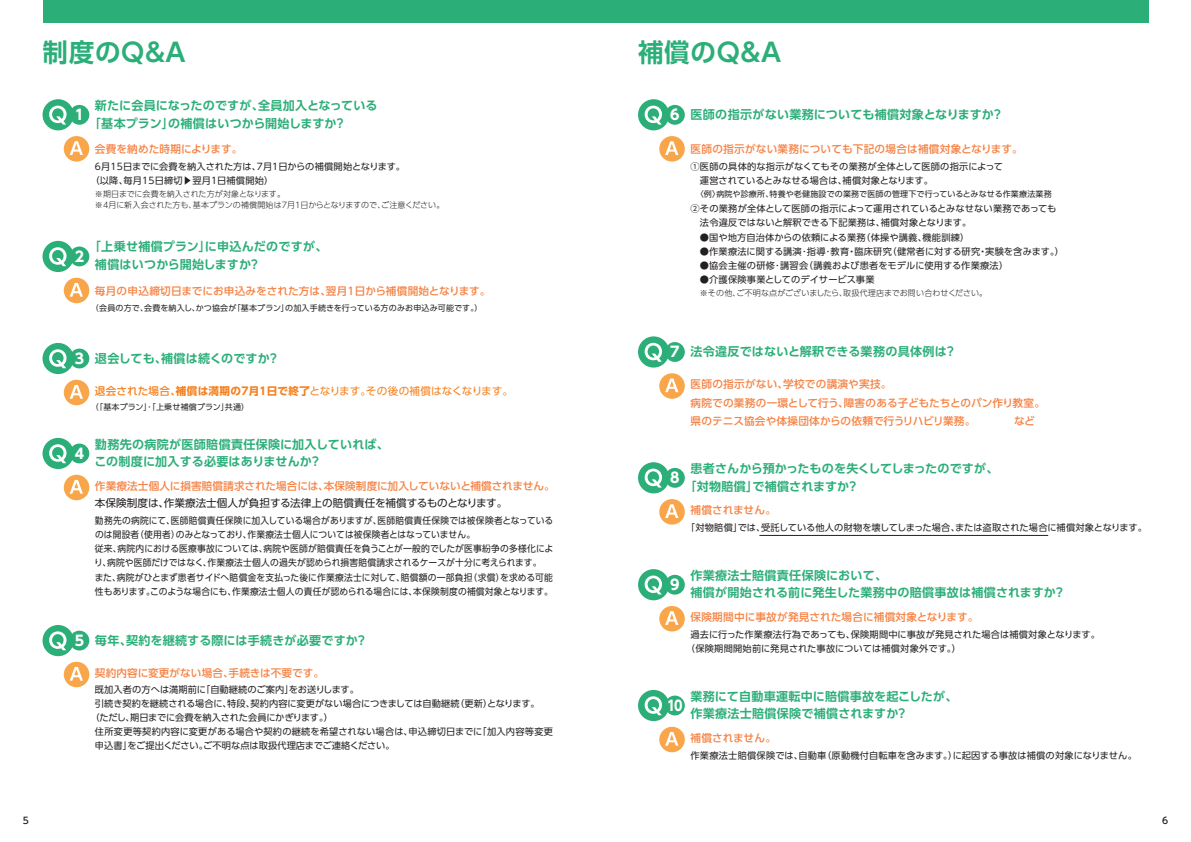
<style>
.page{position:relative;width:1191px;height:842px;background:#fff}
.page>*{position:absolute;margin:0;border:0;box-sizing:border-box;transform-origin:0 0}
.t1{font:700 25.5px "UD Shin Go Pro De";letter-spacing:.03em;color:#2cae79}
.t2{font:700 14.2px "UD Shin Go Pro";color:#fff}
.t3{font:700 14.2px "UD Shin Go Pro";color:#fff;scale:.9 1}
.t4{font:700 12px/17.7px "UD Shin Go Pro De";letter-spacing:.015em;color:#2cae79}
.t5{font:500 10.6px/18.4px "UD Shin Go Pro";letter-spacing:.01em;color:#f58345}
.t6{font:10.6px "UD Shin Go Pro";letter-spacing:-.02em;color:#f58220}
.t7{font:10.6px "UD Shin Go Pro";color:#231f20}
.t8{font:9.2px/14.2px "UD Shin Go Pro";letter-spacing:.01em;color:#231f20}
.t9{font:9.2px/14.2px "UD Shin Go Pro";letter-spacing:.01em;color:#231f20;scale:.95 1}
.t10{font:9.2px "UD Shin Go Pro";letter-spacing:-.015em;color:#231f20}
.t11{font:9.2px "UD Shin Go Pro";letter-spacing:-.02em;color:#231f20}
.t12{font:500 9.2px "UD Shin Go Pro";color:#231f20}
.t13{font:8px "UD Shin Go Pro";letter-spacing:.02em;color:#231f20}
.t14{font:300 8px/11.3px "UD Shin Go Pro";color:#231f20}
.s1{font-family:"UD Shin Go Pro";font-size:14.2px;color:#fff}
.s2{font-weight:500}
.s3{font-weight:700}
</style>
<div class="page">
<div style="left:43px;top:0;width:1105px;height:23px;background:#2cae79"></div>
<div style="left:64px;top:136px;width:25px;height:26px;background:#f9a64a;border-radius:50%"></div>
<svg style="left:70px;top:141px;width:13px;height:14px"></svg>
<div style="left:43px;top:99px;width:31px;height:31px;background:#2cae79;border-radius:50%"></div>
<svg style="left:49px;top:106px;width:17px;height:19px"></svg>
<div style="left:69px;top:105px;width:20px;height:20px;background:#2cae79;border-radius:50%"></div>
<div style="left:659px;top:136px;width:26px;height:26px;background:#f9a64a;border-radius:50%"></div>
<svg style="left:665px;top:141px;width:13px;height:14px"></svg>
<div style="left:638px;top:99px;width:31px;height:31px;background:#2cae79;border-radius:50%"></div>
<svg style="left:644px;top:106px;width:18px;height:19px"></svg>
<div style="left:665px;top:105px;width:20px;height:20px;background:#2cae79;border-radius:50%"></div>
<div style="left:659px;top:606px;width:26px;height:25px;background:#f9a64a;border-radius:50%"></div>
<svg style="left:665px;top:611px;width:13px;height:14px"></svg>
<div style="left:638px;top:569px;width:31px;height:31px;background:#2cae79;border-radius:50%"></div>
<svg style="left:644px;top:575px;width:18px;height:19px"></svg>
<div style="left:665px;top:575px;width:20px;height:20px;background:#2cae79;border-radius:50%"></div>
<div style="left:659px;top:727px;width:26px;height:25px;background:#f9a64a;border-radius:50%"></div>
<svg style="left:665px;top:732px;width:13px;height:14px"></svg>
<div style="left:638px;top:690px;width:31px;height:31px;background:#2cae79;border-radius:50%"></div>
<svg style="left:644px;top:696px;width:18px;height:19px"></svg>
<div style="left:665px;top:696px;width:20px;height:19px;background:#2cae79;border-radius:50%"></div>
<div style="left:659px;top:373px;width:26px;height:26px;background:#f9a64a;border-radius:50%"></div>
<svg style="left:665px;top:378px;width:13px;height:14px"></svg>
<div style="left:638px;top:336px;width:31px;height:32px;background:#2cae79;border-radius:50%"></div>
<svg style="left:644px;top:343px;width:18px;height:19px"></svg>
<div style="left:665px;top:342px;width:20px;height:20px;background:#2cae79;border-radius:50%"></div>
<div style="left:64px;top:278px;width:25px;height:25px;background:#f9a64a;border-radius:50%"></div>
<svg style="left:70px;top:283px;width:13px;height:14px"></svg>
<div style="left:64px;top:380px;width:25px;height:25px;background:#f9a64a;border-radius:50%"></div>
<svg style="left:70px;top:385px;width:13px;height:14px"></svg>
<div style="left:43px;top:241px;width:31px;height:31px;background:#2cae79;border-radius:50%"></div>
<svg style="left:49px;top:247px;width:17px;height:19px"></svg>
<div style="left:69px;top:247px;width:20px;height:19px;background:#2cae79;border-radius:50%"></div>
<div style="left:43px;top:343px;width:31px;height:31px;background:#2cae79;border-radius:50%"></div>
<svg style="left:49px;top:349px;width:17px;height:19px"></svg>
<div style="left:69px;top:349px;width:20px;height:19px;background:#2cae79;border-radius:50%"></div>
<div style="left:64px;top:475px;width:25px;height:25px;background:#f9a64a;border-radius:50%"></div>
<svg style="left:70px;top:480px;width:13px;height:14px"></svg>
<div style="left:64px;top:662px;width:25px;height:25px;background:#f9a64a;border-radius:50%"></div>
<svg style="left:70px;top:667px;width:13px;height:14px"></svg>
<div style="left:43px;top:438px;width:31px;height:31px;background:#2cae79;border-radius:50%"></div>
<svg style="left:49px;top:444px;width:17px;height:19px"></svg>
<div style="left:69px;top:444px;width:20px;height:19px;background:#2cae79;border-radius:50%"></div>
<div style="left:43px;top:625px;width:31px;height:31px;background:#2cae79;border-radius:50%"></div>
<svg style="left:49px;top:631px;width:17px;height:19px"></svg>
<div style="left:69px;top:631px;width:20px;height:19px;background:#2cae79;border-radius:50%"></div>
<div style="left:659px;top:499px;width:26px;height:26px;background:#f9a64a;border-radius:50%"></div>
<svg style="left:665px;top:504px;width:13px;height:14px"></svg>
<div style="left:638px;top:462px;width:31px;height:31px;background:#2cae79;border-radius:50%"></div>
<svg style="left:644px;top:469px;width:18px;height:19px"></svg>
<div style="left:665px;top:468px;width:20px;height:20px;background:#2cae79;border-radius:50%"></div>
<hr style="left:759px;top:535px;width:289px;height:1px;background:#231f20">
<h1 class="t1" style="left:43px;top:32px;width:145px">制度のQ&amp;A</h1>
<h1 class="t1" style="left:638px;top:32px;width:145px">補償のQ&amp;A</h1>
<h2 class="t2" style="left:75px;top:103px;width:11px">1</h2>
<h3 class="t4" style="left:89px;top:96px;width:290px;text-indent:6px">新たに会員になったのですが、全員加入となっている「基本プラン」の補償はいつから開始しますか？</h3>
<p class="t5" style="left:95px;top:139px;width:149px">会費を納めた時期によります。</p>
<p class="t8" style="left:90px;top:159px;width:316px;text-indent:5px">6月15日までに会費を納入された方は、7月1日からの補償開始となります。（以降、毎月15日締切▶翌月1日補償開始）</p>
<p class="t14" style="left:95px;top:188px;width:351px">※期日までに会費を納入された方が対象となります。<br>※4月に新入会された方も、基本プランの補償開始は7月1日からとなりますので、ご注意ください。</p>
<h2 class="t2" style="left:75px;top:245px;width:11px">2</h2>
<h3 class="t4" style="left:95px;top:238px;width:234px;text-indent:-6px">「上乗せ補償プラン」に申込んだのですが、補償はいつから開始しますか？</h3>
<p class="t5" style="left:95px;top:281px;width:397px">毎月の申込締切日までにお申込みをされた方は、翌月1日から補償開始となります。</p>
<p class="t13" style="left:91px;top:301px;width:393px">（会員の方で、会費を納入し、かつ協会が「基本プラン」の加入手続きを行っている方のみお申込み可能です。）</p>
<h3 class="t4" style="left:75px;top:349px;width:206px"><span class="s1">3</span> 退会しても、補償は続くのですか？</h3>
<h2 class="t2" style="left:75px;top:442px;width:11px">4</h2>
<p class="t6" style="left:95px;top:382px;width:419px"><span class="s2">退会された場合、</span><span class="s3">補償は満期の7月1日で終了</span>となります。その後の補償はなくなります。</p>
<p class="t13" style="left:91px;top:400px;width:160px">（「基本プラン」･「上乗せ補償プラン」共通）</p>
<h3 class="t4" style="left:94px;top:435px;width:296px">勤務先の病院が医師賠償責任保険に加入していれば、この制度に加入する必要はありませんか？</h3>
<p class="t5" style="left:95px;top:476px;width:461px">作業療法士個人に損害賠償請求された場合には、本保険制度に加入していないと補償されません。</p>
<p class="t7" style="left:95px;top:494px;width:414px">本保険制度は、作業療法士個人が負担する法律上の賠償責任を補償するものとなります。</p>
<p class="t9" style="left:94px;top:513px;width:485px">勤務先の病院にて、医師賠償責任保険に加入している場合がありますが、医師賠償責任保険では被保険者となっているのは開設者（使用者）のみとなっており、作業療法士個人については被保険者とはなっていません。<br>従来、病院内における医療事故については、病院や医師が賠償責任を負うことが一般的でしたが医事紛争の多様化により、病院や医師だけではなく、作業療法士個人の過失が認められ損害賠償請求されるケースが十分に考えられます。<br>また、病院がひとまず患者サイドへ賠償金を支払った後に作業療法士に対して、賠償額の一部負担（求償）を求める可能性もあります。このような場合にも、作業療法士個人の責任が認められる場合には、本保険制度の補償対象となります。</p>
<h3 class="t4" style="left:75px;top:631px;width:294px"><span class="s1">5</span> 毎年、契約を継続する際には手続きが必要ですか？</h3>
<p class="t5" style="left:95px;top:663px;width:230px">契約内容に変更がない場合、手続きは不要です。</p>
<p class="t8" style="left:95px;top:682px;width:265px">既加入者の方へは満期前に「自動継続のご案内」をお送りします。</p>
<p class="t10" style="left:95px;top:696px;width:446px">引続き契約を継続される場合に、特段、契約内容に変更がない場合につきましては自動継続（更新）となります。</p>
<p class="t11" style="left:90px;top:710px;width:244px">（ただし、期日までに会費を納入された会員にかぎります。）</p>
<p class="t8" style="left:95px;top:724px;width:459px">住所変更等契約内容に変更がある場合や契約の継続を希望されない場合は、申込締切日までに「加入内容等変更</p>
<p class="t8" style="left:95px;top:738px;width:301px">申込書」をご提出ください。ご不明な点は取扱代理店までご連絡ください。</p>
<h3 class="t4" style="left:670px;top:105px;width:335px"><span class="s1">6</span> 医師の指示がない業務についても補償対象となりますか？</h3>
<p class="t5" style="left:690px;top:139px;width:334px">医師の指示がない業務についても下記の場合は補償対象となります。</p>
<p class="t8" style="left:690px;top:159px;width:314px">①医師の具体的な指示がなくてもその業務が全体として医師の指示によって　運営されているとみなせる場合は、補償対象となります。</p>
<p class="t13" style="left:695px;top:187px;width:357px">〈例〉病院や診療所、特養や老健施設での業務で医師の管理下で行っているとみなせる作業療法業務</p>
<p class="t8" style="left:690px;top:201px;width:367px">②その業務が全体として医師の指示によって運用されているとみなせない業務であっても　法令違反ではないと解釈できる下記業務は、補償対象となります。</p>
<p class="t8" style="left:699px;top:230px;width:271px">●国や地方自治体からの依頼による業務（体操や講義、機能訓練）</p>
<p class="t8" style="left:699px;top:244px;width:366px">●作業療法に関する講演･指導･教育・臨床研究（健常者に対する研究・実験を含みます。）</p>
<p class="t8" style="left:699px;top:258px;width:310px">●協会主催の研修･講習会（講義および患者をモデルに使用する作業療法）</p>
<p class="t8" style="left:699px;top:272px;width:186px">●介護保険事業としてのデイサービス事業　</p>
<p class="t14" style="left:699px;top:287px;width:289px">※その他、ご不明な点がございましたら、取扱代理店までお問い合わせください。</p>
<h3 class="t4" style="left:670px;top:342px;width:288px"><span class="s1">7</span> 法令違反ではないと解釈できる業務の具体例は？</h3>
<p class="t5" style="left:690px;top:375px;width:356px">医師の指示がない、学校での講演や実技。<br>病院での業務の一環として行う、障害のある子どもたちとのパン作り教室。県のテニス協会や体操団体からの依頼で行うリハビリ業務。　　　　など</p>
<h2 class="t2" style="left:670px;top:466px;width:11px">8</h2>
<h3 class="t4" style="left:684px;top:459px;width:315px;text-indent:6px">患者さんから預かったものを失くしてしまったのですが、「対物賠償」で補償されますか？</h3>
<p class="t5" style="left:690px;top:501px;width:87px">補償されません。</p>
<p class="t8" style="left:686px;top:520px;width:463px">「対物賠償」では、受託している他人の財物を壊してしまった場合、または盗取された場合に補償対象となります。</p>
<h2 class="t2" style="left:670px;top:573px;width:11px">9</h2>
<h3 class="t4" style="left:690px;top:566px;width:377px">作業療法士賠償責任保険において、<br>補償が開始される前に発生した業務中の賠償事故は補償されますか？</h3>
<p class="t5" style="left:690px;top:607px;width:289px">保険期間中に事故が発見された場合に補償対象となります。</p>
<p class="t8" style="left:686px;top:627px;width:415px;text-indent:5px">過去に行った作業療法行為であっても、保険期間中に事故が発見された場合は補償対象となります。（保険期間開始前に発見された事故については補償対象外です。）</p>
<h2 class="t3" style="left:667px;top:694px;width:19px">10</h2>
<h3 class="t4" style="left:690px;top:687px;width:268px">業務にて自動車運転中に賠償事故を起こしたが、作業療法士賠償保険で補償されますか？</h3>
<p class="t5" style="left:690px;top:728px;width:87px">補償されません。</p>
<p class="t8" style="left:690px;top:748px;width:448px">作業療法士賠償保険では、自動車（原動機付自転車を含みます。）に起因する事故は補償の対象になりません。</p>
<p class="t12" style="left:23px;top:813px;width:8px">5</p>
<p class="t12" style="left:1162px;top:813px;width:8px">6</p>
</div>
